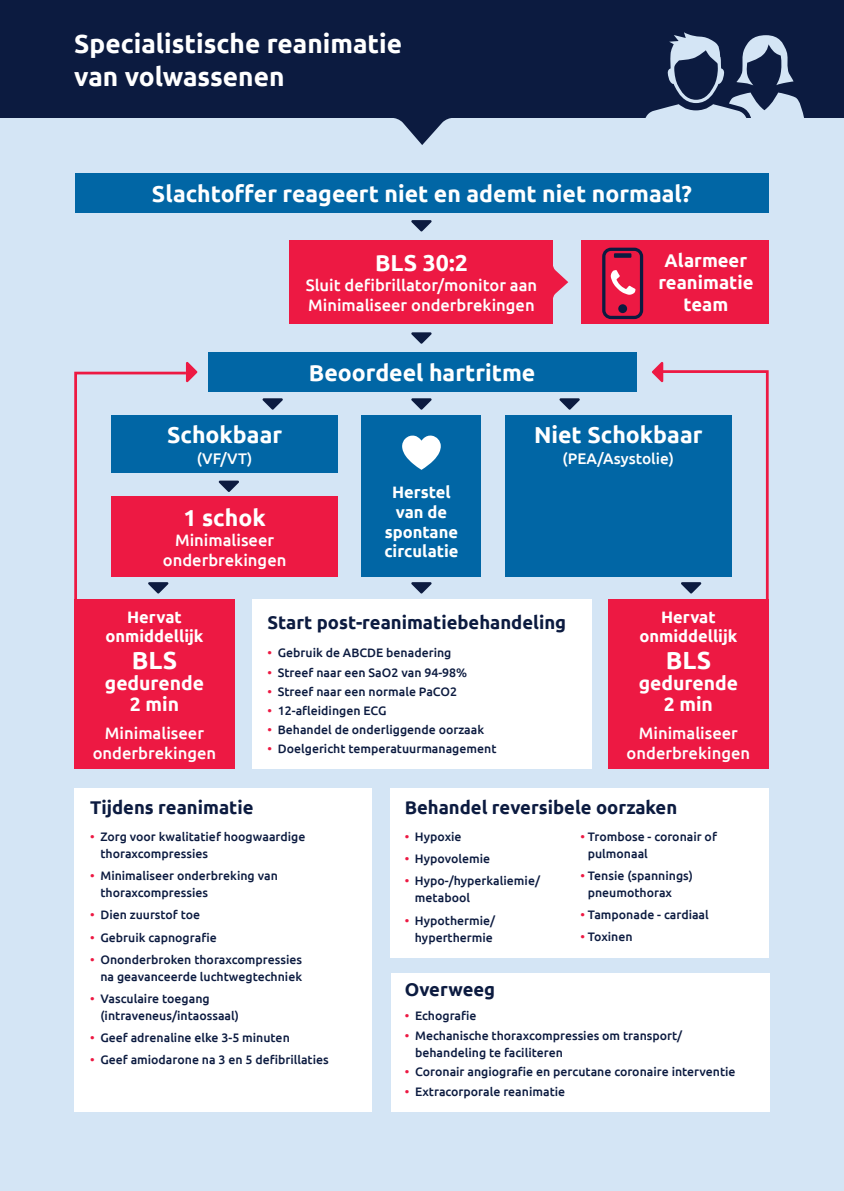
<style>
.page{position:relative;width:844px;height:1191px;background:#fff}
.page>*{position:absolute;margin:0;border:0;box-sizing:border-box;transform-origin:0 0}
.t1{font:700 26.25px/33.2px "Ubuntu";color:#fff}
.t2{font:700 24.85px "Ubuntu";letter-spacing:.01em;color:#fff}
.t3{font:700 23.1px "Ubuntu";color:#fff}
.t4{font:700 19.25px/21.3px "Ubuntu";color:#fff;text-align:center}
.t5{font:700 18.38px "Ubuntu";color:#0c1b40}
.t6{font:700 18.38px/22.1px "Ubuntu";color:#fff;text-align:center}
.t7{font:500 16.45px/19.8px "Ubuntu";color:#fff;text-align:center}
.t8{font:700 16.45px/19.8px "Ubuntu";color:#fff;text-align:center}
.t9{font:500 15.4px "Ubuntu";color:#fff}
.t10{font:500 12.25px/17px "Ubuntu";color:#0c1b40}
.s1{color:#ed1943}
</style>
<div class="page">
<div style="left:0;top:0;width:843px;height:1191px;background:#d4e5f5"></div>
<div style="left:0;top:0;width:843px;height:118px;background:#0c1b40"></div>
<svg style="left:394px;top:118px;width:57px;height:27px"></svg>
<svg style="left:645px;top:32px;width:159px;height:86px"></svg>
<div style="left:252px;top:599px;width:339px;height:169px;background:#fff"></div>
<div style="left:389px;top:788px;width:379px;height:169px;background:#fff"></div>
<div style="left:390px;top:973px;width:379px;height:138px;background:#fff"></div>
<div style="left:74px;top:788px;width:297px;height:323px;background:#fff"></div>
<div style="left:75px;top:174px;width:693px;height:39px;background:#0166a5"></div>
<div style="left:111px;top:415px;width:227px;height:58px;background:#0166a5"></div>
<div style="left:111px;top:497px;width:227px;height:80px;background:#ed1943"></div>
<div style="left:74px;top:599px;width:161px;height:169px;background:#ed1943"></div>
<div style="left:608px;top:599px;width:160px;height:169px;background:#ed1943"></div>
<div style="left:505px;top:415px;width:226px;height:58px;background:#0166a5"></div>
<div style="left:505px;top:471px;width:226px;height:106px;background:#0166a5"></div>
<div style="left:208px;top:352px;width:428px;height:39px;background:#0166a5"></div>
<div style="left:289px;top:240px;width:264px;height:84px;background:#ed1943"></div>
<div style="left:362px;top:415px;width:119px;height:162px;background:#0166a5"></div>
<svg style="left:411px;top:220px;width:20px;height:11px"></svg>
<svg style="left:411px;top:332px;width:20px;height:12px"></svg>
<svg style="left:411px;top:398px;width:20px;height:12px"></svg>
<svg style="left:262px;top:398px;width:21px;height:12px"></svg>
<svg style="left:559px;top:398px;width:20px;height:12px"></svg>
<svg style="left:411px;top:582px;width:20px;height:11px"></svg>
<svg style="left:219px;top:480px;width:20px;height:12px"></svg>
<svg style="left:402px;top:435px;width:38px;height:35px"></svg>
<svg style="left:652px;top:362px;width:117px;height:285px"></svg>
<svg style="left:74px;top:362px;width:123px;height:237px"></svg>
<div style="left:643px;top:240px;width:125px;height:84px;background:#ed1943"></div>
<div style="left:581px;top:240px;width:62px;height:84px;background:#ed1943"></div>
<svg style="left:602px;top:248px;width:41px;height:71px"></svg>
<svg style="left:553px;top:266px;width:15px;height:32px"></svg>
<p class="t1" style="left:74px;top:26px;width:329px">Specialistische reanimatie van volwassenen</p>
<p class="t3" style="left:152px;top:180px;width:541px">Slachtoffer reageert niet en ademt niet normaal?</p>
<p class="t3" style="left:167px;top:420px;width:116px">Schokbaar</p>
<p class="t9" style="left:197px;top:448px;width:57px">(VF/VT)</p>
<p class="t3" style="left:183px;top:504px;width:84px">1 schok</p>
<p class="t7" style="left:163px;top:529px;width:125px">Minimaliseer onderbrekingen</p>
<p class="t3" style="left:375px;top:249px;width:94px">BLS 30:2</p>
<p class="t7" style="left:305px;top:274px;width:233px;text-align:left">Sluit defibrillator/monitor aan<br>Minimaliseer onderbrekingen</p>
<p class="t3" style="left:309px;top:358px;width:228px">Beoordeel hartritme</p>
<p class="t6" style="left:658px;top:249px;width:96px">Alarmeer reanimatie team</p>
<p class="t8" style="left:392px;top:482px;width:60px">Herstel</p>
<p class="t8" style="left:395px;top:502px;width:53px">van de</p>
<p class="t8" style="left:384px;top:521px;width:75px">spontane</p>
<p class="t8" style="left:384px;top:541px;width:76px">circulatie</p>
<p class="t3" style="left:534px;top:420px;width:170px">Niet Schokbaar</p>
<p class="t9" style="left:562px;top:448px;width:113px">(PEA/Asystolie)</p>
<p class="t8" style="left:105px;top:606px;width:99px">Hervat onmiddellijk</p>
<p class="t2" style="left:132px;top:644px;width:47px">BLS</p>
<p class="t4" style="left:105px;top:672px;width:101px">gedurende<br>2 min</p>
<p class="t7" style="left:105px;top:722px;width:101px">Minimaliseer</p>
<p class="t7" style="left:93px;top:742px;width:125px">onderbrekingen</p>
<p class="t5" style="left:90px;top:796px;width:165px">Tijdens reanimatie</p>
<p class="t5" style="left:267px;top:612px;width:300px">Start post-reanimatiebehandeling</p>
<p class="t10" style="left:267px;top:644px;width:185px"><span class="s1">•</span> Gebruik de ABCDE benadering</p>
<p class="t10" style="left:267px;top:663px;width:201px"><span class="s1">•</span> Streef naar een SaO2 van 94-98%</p>
<p class="t10" style="left:267px;top:682px;width:191px"><span class="s1">•</span> Streef naar een normale PaCO2</p>
<p class="t10" style="left:267px;top:701px;width:120px"><span class="s1">•</span> 12-afleidingen ECG</p>
<p class="t10" style="left:267px;top:721px;width:218px"><span class="s1">•</span> Behandel de onderliggende oorzaak</p>
<p class="t10" style="left:267px;top:740px;width:230px"><span class="s1">•</span> Doelgericht temperatuurmanagement</p>
<p class="t8" style="left:639px;top:606px;width:99px">Hervat onmiddellijk</p>
<p class="t2" style="left:665px;top:644px;width:47px">BLS</p>
<p class="t4" style="left:638px;top:672px;width:101px">gedurende<br>2 min</p>
<p class="t7" style="left:638px;top:722px;width:101px">Minimaliseer</p>
<p class="t7" style="left:626px;top:742px;width:125px">onderbrekingen</p>
<p class="t5" style="left:404px;top:796px;width:274px">Behandel reversibele oorzaken</p>
<p class="t10" style="left:100px;top:827px;width:206px;text-indent:-10px"><span class="s1">•</span> Zorg voor kwalitatief hoogwaardige thoraxcompressies</p>
<p class="t10" style="left:100px;top:866px;width:179px;text-indent:-10px"><span class="s1">•</span> Minimaliseer onderbreking van thoraxcompressies</p>
<p class="t10" style="left:90px;top:906px;width:111px"><span class="s1">•</span> Dien zuurstof toe</p>
<p class="t10" style="left:90px;top:928px;width:128px"><span class="s1">•</span> Gebruik capnografie</p>
<p class="t10" style="left:90px;top:950px;width:213px;text-align:right"><span class="s1">•</span> Ononderbroken thoraxcompressies na geavanceerde luchtwegtechniek</p>
<p class="t10" style="left:100px;top:989px;width:140px;text-indent:-10px"><span class="s1">•</span> Vasculaire toegang (intraveneus/intaossaal)</p>
<p class="t10" style="left:90px;top:1028px;width:201px"><span class="s1">•</span> Geef adrenaline elke 3-5 minuten</p>
<p class="t10" style="left:90px;top:1051px;width:240px"><span class="s1">•</span> Geef amiodarone na 3 en 5 defibrillaties</p>
<p class="t10" style="left:404px;top:827px;width:58px"><span class="s1">•</span> Hypoxie</p>
<p class="t10" style="left:404px;top:850px;width:87px"><span class="s1">•</span> Hypovolemie</p>
<p class="t10" style="left:415px;top:872px;width:127px;text-indent:-10px"><span class="s1">•</span> Hypo-/hyperkaliemie/ metabool</p>
<p class="t10" style="left:404px;top:911px;width:92px;text-align:right"><span class="s1">•</span> Hypothermie/ hyperthermie</p>
<p class="t5" style="left:405px;top:978px;width:92px">Overweeg</p>
<p class="t10" style="left:587px;top:827px;width:131px;text-indent:-7px"><span class="s1">•</span> Trombose - coronair of pulmonaal</p>
<p class="t10" style="left:587px;top:866px;width:107px;text-indent:-7px"><span class="s1">•</span> Tensie (spannings) pneumothorax</p>
<p class="t10" style="left:580px;top:906px;width:130px"><span class="s1">•</span> Tamponade - cardiaal</p>
<p class="t10" style="left:580px;top:928px;width:54px"><span class="s1">•</span> Toxinen</p>
<p class="t10" style="left:405px;top:1007px;width:73px"><span class="s1">•</span> Echografie</p>
<p class="t10" style="left:415px;top:1026px;width:269px;text-indent:-10px"><span class="s1">•</span> Mechanische thoraxcompressies om transport/ behandeling te faciliteren</p>
<p class="t10" style="left:405px;top:1062px;width:332px"><span class="s1">•</span> Coronair angiografie en percutane coronaire interventie</p>
<p class="t10" style="left:405px;top:1082px;width:162px"><span class="s1">•</span> Extracorporale reanimatie</p>
</div>
